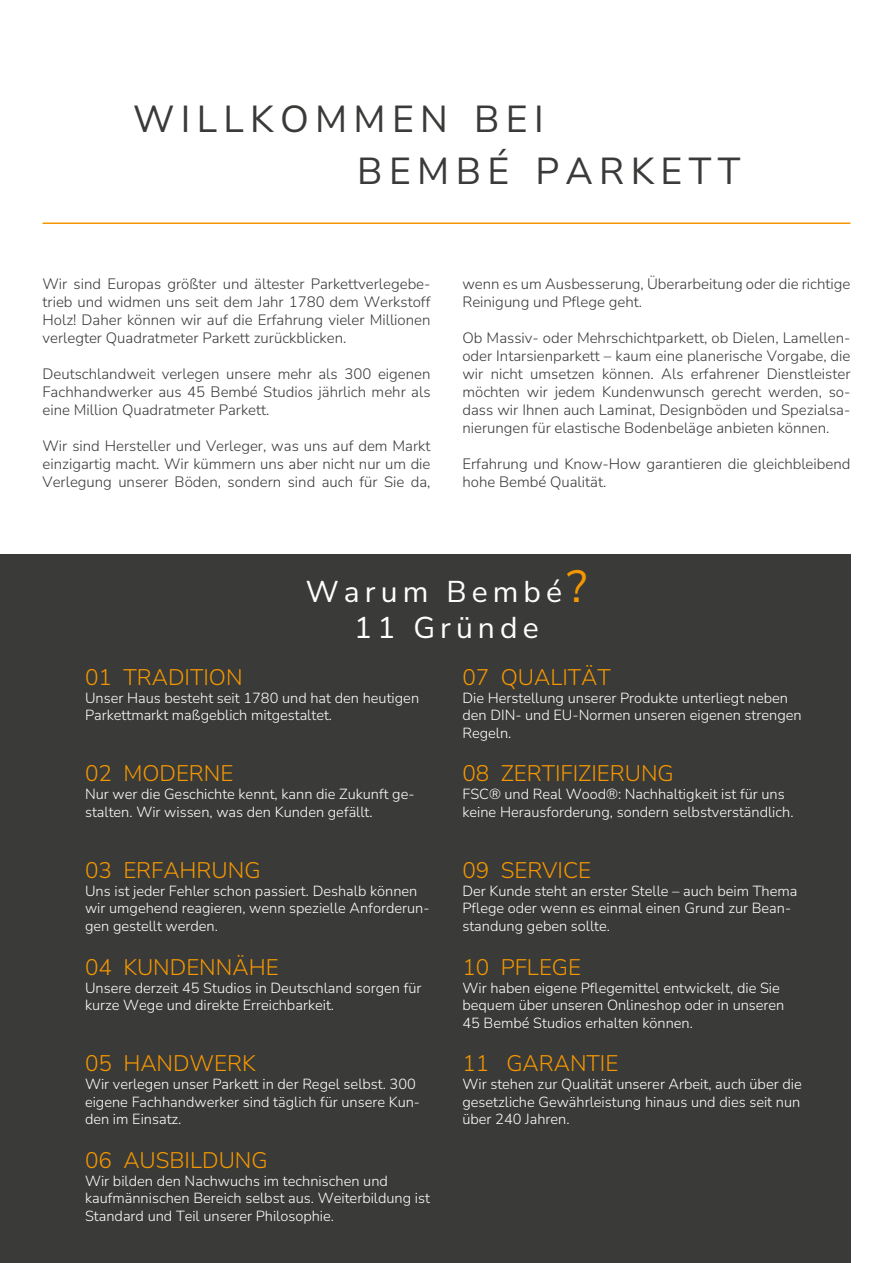
<style>
.page{position:relative;width:893px;height:1263px;background:#fff}
.page>*{position:absolute;margin:0;border:0;box-sizing:border-box;transform-origin:0 0}
.t1{font:200 37.5px/52.5px "Nunito Sans 12 pt";letter-spacing:.17em;color:#3a3a39}
.t2{font:200 30px/36px "Nunito Sans 12 pt";letter-spacing:.17em;color:#fff;text-align:center}
.t3{font:200 22.5px "Nunito Sans 12 pt";color:#f49700}
.t4{font:200 15px/18px "Nunito Sans 12 pt";color:#3a3a39;text-align:justify}
.t5{font:200 14.55px/17.5px "Nunito Sans 12 pt";color:#fff}
.s1{font-size:45px;color:#f49700}
</style>
<div class="page">
<div style="left:0;top:554px;width:850px;height:709px;background:#3a3a39"></div>
<hr style="left:43px;top:222px;width:807px;height:2px;background:#f49700">
<h1 class="t1" style="left:357px;top:92px;width:384px;text-indent:-224px">WILLKOMMEN BEI<br>BEMBÉ PARKETT</h1>
<p class="t4" style="left:43px;top:275px;width:390px">Wir sind Europas größter und ältester Parkettverlegebe&shy;trieb und widmen uns seit dem Jahr 1780 dem Werkstoff Holz! Daher können wir auf die Erfahrung vieler Millionen verlegter Quadratmeter Parkett zurückblicken.</p>
<p class="t4" style="left:43px;top:365px;width:390px">Deutschlandweit verlegen unsere mehr als 300 eigenen Fachhandwerker aus 45 Bembé Studios jährlich mehr als eine Million Quadratmeter Parkett.</p>
<p class="t4" style="left:43px;top:437px;width:389px">Wir sind Hersteller und Verleger, was uns auf dem Markt einzigartig macht. Wir kümmern uns aber nicht nur um die Verlegung unserer Böden, sondern sind auch für Sie da,</p>
<p class="t4" style="left:462px;top:275px;width:390px">wenn es um Ausbesserung, Überarbeitung oder die richtige<br>Reinigung und Pflege geht.</p>
<p class="t4" style="left:462px;top:329px;width:390px">Ob Massiv- oder Mehrschichtparkett, ob Dielen, Lamellen&shy;oder Intarsienparkett – kaum eine planerische Vorgabe, die wir nicht umsetzen können. Als erfahrener Dienstleister möchten wir jedem Kundenwunsch gerecht werden, so&shy;dass wir Ihnen auch Laminat, Designböden und Spezialsa&shy;nierungen für elastische Bodenbeläge anbieten können.</p>
<p class="t4" style="left:462px;top:455px;width:389px">Erfahrung und Know-How garantieren die gleichbleibend hohe Bembé Qualität.</p>
<h2 class="t2" style="left:306px;top:572px;width:283px">Warum Bembé<span class="s1">?<br></span>11 Gründe</h2>
<h3 class="t3" style="left:85px;top:665px;width:159px">01 TRADITION</h3>
<p class="t5" style="left:85px;top:689px;width:336px">Unser Haus besteht seit 1780 und hat den heutigen<br>Parkettmarkt maßgeblich mitgestaltet.</p>
<h3 class="t3" style="left:85px;top:761px;width:150px">02 MODERNE</h3>
<p class="t5" style="left:85px;top:785px;width:331px">Nur wer die Geschichte kennt, kann die Zukunft ge&shy;stalten. Wir wissen, was den Kunden gefällt.</p>
<h3 class="t3" style="left:85px;top:858px;width:177px">03 ERFAHRUNG</h3>
<p class="t5" style="left:85px;top:882px;width:346px">Uns ist jeder Fehler schon passiert. Deshalb können wir umgehend reagieren, wenn spezielle Anforderun&shy;gen gestellt werden.</p>
<h3 class="t3" style="left:85px;top:954px;width:195px">04 KUNDENNÄHE</h3>
<p class="t5" style="left:85px;top:979px;width:338px">Unsere derzeit 45 Studios in Deutschland sorgen für kurze Wege und direkte Erreichbarkeit.</p>
<h3 class="t3" style="left:85px;top:1051px;width:172px">05 HANDWERK</h3>
<p class="t5" style="left:85px;top:1075px;width:337px">Wir verlegen unser Parkett in der Regel selbst. 300 eigene Fachhandwerker sind täglich für unsere Kun&shy;den im Einsatz.</p>
<h3 class="t3" style="left:85px;top:1144px;width:184px">06 AUSBILDUNG</h3>
<p class="t5" style="left:85px;top:1172px;width:346px">Wir bilden den Nachwuchs im technischen und kaufmännischen Bereich selbst aus. Weiterbildung ist<br>Standard und Teil unserer Philosophie.</p>
<h3 class="t3" style="left:462px;top:665px;width:150px">07 QUALITÄT</h3>
<p class="t5" style="left:462px;top:689px;width:341px">Die Herstellung unserer Produkte unterliegt neben den DIN- und EU-Normen unseren eigenen strengen<br>Regeln.</p>
<h3 class="t3" style="left:462px;top:761px;width:213px">08 ZERTIFIZIERUNG</h3>
<p class="t5" style="left:462px;top:785px;width:333px">FSC® und Real Wood®: Nachhaltigkeit ist für uns keine Herausforderung, sondern selbstverständlich.</p>
<h3 class="t3" style="left:462px;top:858px;width:130px">09 SERVICE</h3>
<p class="t5" style="left:462px;top:882px;width:336px">Der Kunde steht an erster Stelle – auch beim Thema<br>Pflege oder wenn es einmal einen Grund zur Bean&shy;standung geben sollte.</p>
<h3 class="t3" style="left:462px;top:954px;width:120px">10 PFLEGE</h3>
<p class="t5" style="left:462px;top:978px;width:324px">Wir haben eigene Pflegemittel entwickelt, die Sie bequem über unseren Onlineshop oder in unseren<br>45 Bembé Studios erhalten können.</p>
<h3 class="t3" style="left:462px;top:1051px;width:157px">11 GARANTIE</h3>
<p class="t5" style="left:462px;top:1075px;width:341px;text-align:justify">Wir stehen zur Qualität unserer Arbeit, auch über die gesetzliche Gewährleistung hinaus und dies seit nun über 240 Jahren.</p>
</div>
